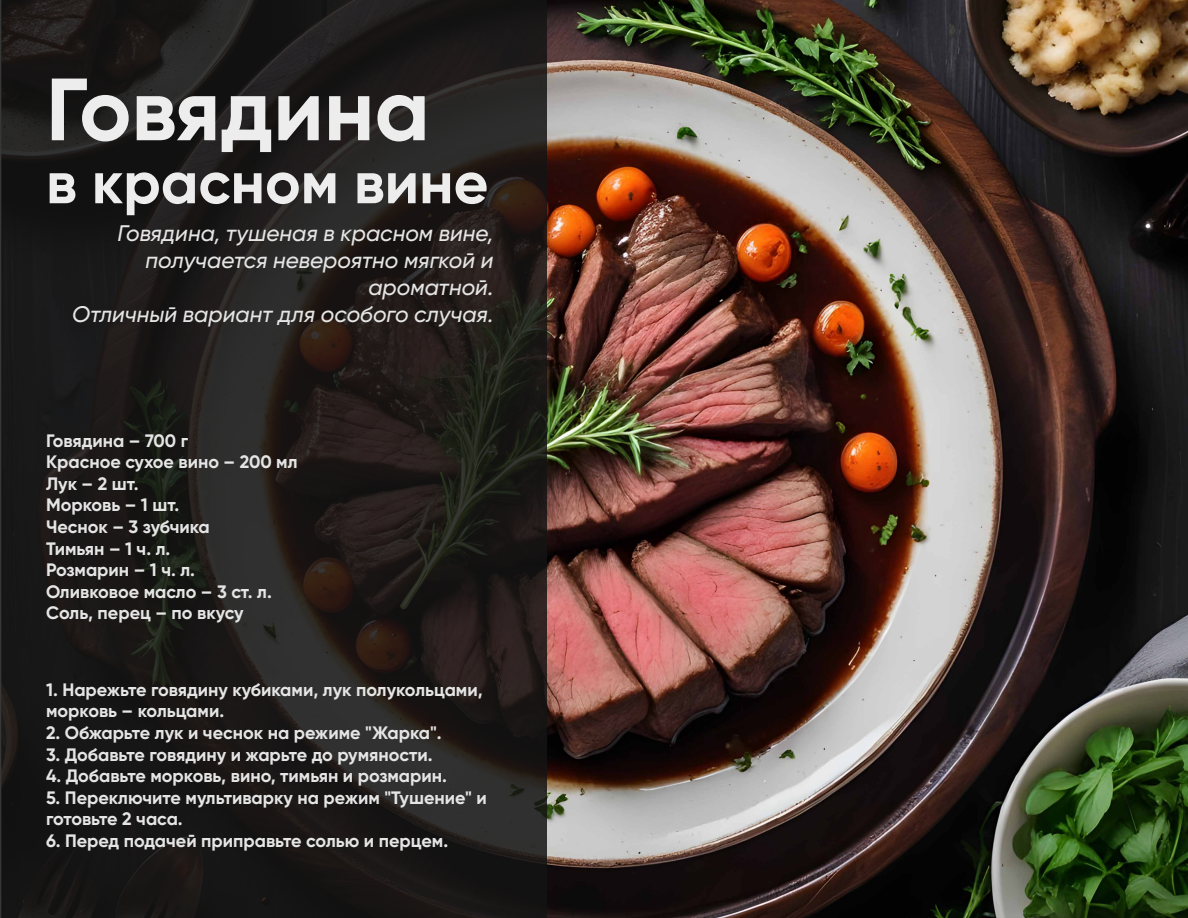
<style>
.page{position:relative;width:1188px;height:918px;background:#fff}
.page>*{position:absolute;margin:0;border:0;box-sizing:border-box;transform-origin:0 0}
.t1{font:700 88.2px "Gilroy";color:#ededed}
.t2{font:700 60px "Gilroy";color:#ededed}
.t3{font:italic 500 22.5px/27px "Gilroy";color:#e5e5e5;text-align:right}
.t4{font:700 18px/21.6px "Gilroy";color:#e5e5e5}
</style>
<div class="page">
<img style="left:546px;top:0;width:642px;height:918px">
<svg style="left:0;top:0;width:546px;height:918px;background:#1e1b1a"></svg>
<h1 class="t1" style="left:46px;top:54px;width:385px">Говядина</h1>
<h2 class="t2" style="left:46px;top:145px;width:444px">в красном вине</h2>
<p class="t3" style="left:72px;top:220px;width:423px">Говядина, тушеная в красном вине, получается невероятно мягкой и ароматной.<br>Отличный вариант для особого случая.</p>
<p class="t4" style="left:46px;top:429px;width:253px">Говядина – 700 г<br>Красное сухое вино – 200 мл<br>Лук – 2 шт.<br>Морковь – 1 шт.<br>Чеснок – 3 зубчика<br>Тимьян – 1 ч. л.<br>Розмарин – 1 ч. л.<br>Оливковое масло – 3 ст. л.<br>Соль, перец – по вкусу</p>
<p class="t4" style="left:46px;top:679px;width:438px">1. Нарежьте говядину кубиками, лук полукольцами, морковь – кольцами.</p>
<p class="t4" style="left:46px;top:722px;width:397px">2. Обжарьте лук и чеснок на режиме "Жарка".</p>
<p class="t4" style="left:46px;top:743px;width:388px">3. Добавьте говядину и жарьте до румяности.</p>
<p class="t4" style="left:46px;top:765px;width:402px">4. Добавьте морковь, вино, тимьян и розмарин.</p>
<p class="t4" style="left:46px;top:787px;width:442px">5. Переключите мультиварку на режим "Тушение" и готовьте 2 часа.</p>
<p class="t4" style="left:46px;top:830px;width:404px">6. Перед подачей приправьте солью и перцем.</p>
</div>
